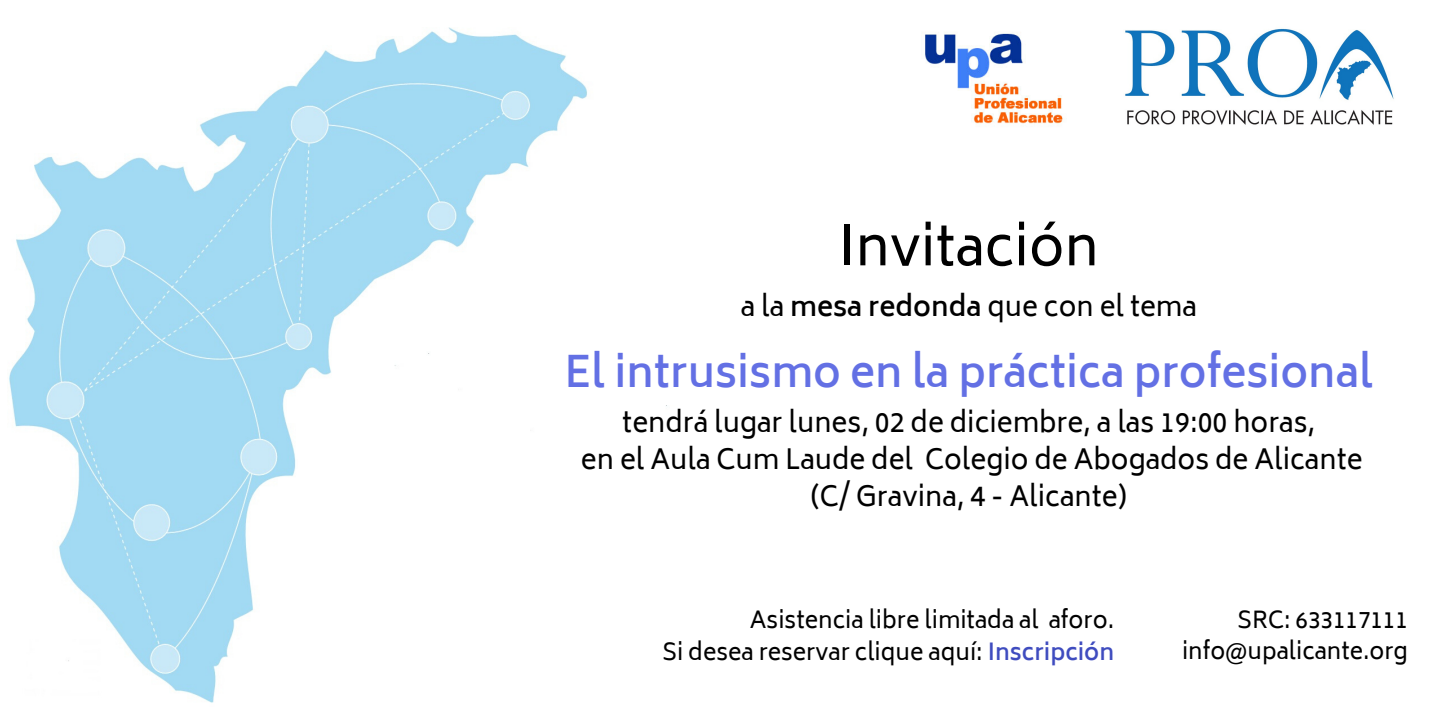
<style>
.page{position:relative;width:1452px;height:725px;background:#fff}
.page>*{position:absolute;margin:0;border:0;box-sizing:border-box;transform-origin:0 0}
.t1{font:54px "Biryani";color:#000}
.t2{font:600 42px "Biryani";color:#6370e4}
.t3{font:27px/37.2px "Biryani";color:#000;text-align:center}
.t4{font:22.8px/31.8px "Biryani";color:#000;text-align:right}
.t5{font:22.65px/31.7px "Biryani";color:#000;text-align:right}
.s1{font-weight:600}
.s2{font-weight:600;color:#3f4cbf}
</style>
<div class="page">
<img style="left:9px;top:27px;width:658px;height:676px">
<img style="left:1125px;top:28px;width:269px;height:97px">
<img style="left:924px;top:32px;width:143px;height:92px">
<h1 class="t1" style="left:838px;top:215px;width:262px">Invitación</h1>
<p class="t3" style="left:740px;top:288px;width:457px">a la <span class="s1">mesa redonda</span> que con el tema</p>
<h2 class="t2" style="left:564px;top:348px;width:810px">El intrusismo en la práctica profesional</h2>
<p class="t3" style="left:581px;top:404px;width:783px">tendrá lugar lunes, 02 de diciembre, a las 19:00 horas,<br>en el Aula Cum Laude del Colegio de Abogados de Alicante (C/ Gravina, 4 - Alicante)</p>
<p class="t4" style="left:662px;top:604px;width:453px">Asistencia libre limitada al aforo.<br>Si desea reservar clique aquí: <span class="s2">Inscripción</span></p>
<p class="t5" style="left:1181px;top:604px;width:227px">SRC: 633117111 info@upalicante.org</p>
</div>
